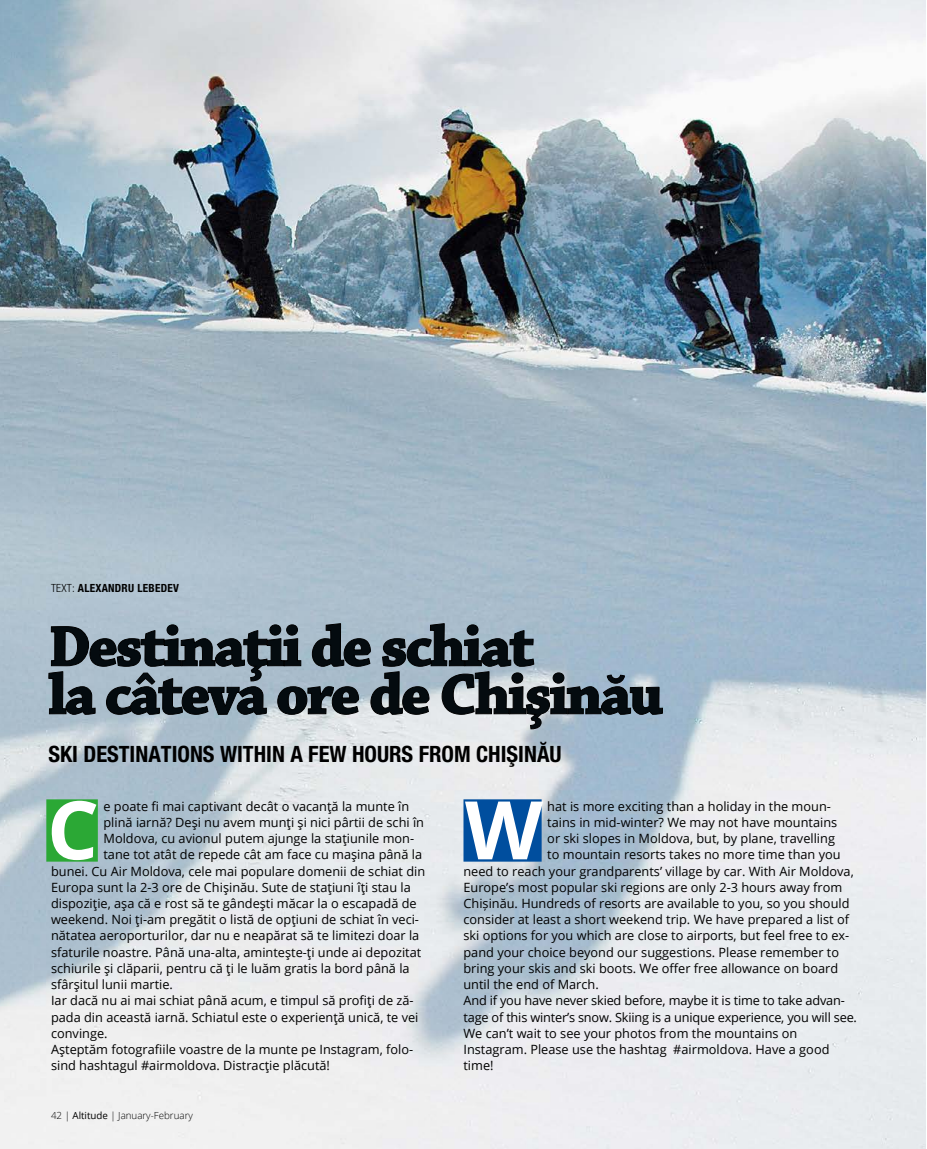
<style>
.page{position:relative;width:927px;height:1149px;background:#fff}
.page>*{position:absolute;margin:0;border:0;box-sizing:border-box;transform-origin:0 0}
.t1{font:700 80.85px "Open Sans";color:#fff}
.t2{font:700 60px/48px "Chaparral Pro";letter-spacing:-.04em;color:#040b0f}
.t3{font:700 condensed 22.5px "Helvetica Neue LTW1 G";color:#000}
.t4{font:12.75px "Open Sans";color:#000}
.t5{font:700 condensed 11.25px "Helvetica Neue LTW1 G";letter-spacing:.02em;color:#000}
.t6{font:300 9.75px "Open Sans";color:#000}
.s1{font-weight:300}
.s2{font-weight:400}
</style>
<div class="page">
<img style="left:0;top:0;width:925px;height:1148px">
<svg style="left:48px;top:623px;width:615px;height:209px;background:#b3c1cc"></svg>
<div style="left:46px;top:799px;width:52px;height:62px;background:#2ba835"></div>
<div style="left:463px;top:799px;width:79px;height:62px;background:#004e9e"></div>
<p class="t5" style="left:51px;top:580px;width:129px"><span class="s1">TEXT:</span> ALEXANDRU LEBEDEV</p>
<h2 class="t2" style="left:48px;top:624px;width:616px">Destinaţii de schiat<br>la câteva ore de Chişinău</h2>
<h3 class="t3" style="left:48px;top:740px;width:515px">SKI DESTINATIONS WITHIN A FEW HOURS FROM CHIŞINĂU</h3>
<h1 class="t1" style="left:46px;top:772px;width:56px">C</h1>
<p class="t4" style="left:103px;top:797px;width:307px">e poate fi mai captivant decât o vacanţă la munte în</p>
<p class="t4" style="left:103px;top:813px;width:322px">plină iarnă? Deşi nu avem munţi şi nici pârtii de schi în</p>
<p class="t4" style="left:103px;top:829px;width:312px">Moldova, cu avionul putem ajunge la staţiunile mon-</p>
<p class="t4" style="left:103px;top:845px;width:320px">tane tot atât de repede cât am face cu maşina până la</p>
<p class="t4" style="left:51px;top:861px;width:376px">bunei. Cu Air Moldova, cele mai populare domenii de schiat din</p>
<p class="t4" style="left:51px;top:878px;width:361px">Europa sunt la 2‑3 ore de Chişinău. Sute de staţiuni îţi stau la</p>
<p class="t4" style="left:51px;top:894px;width:367px">dispoziţie, aşa că e rost să te gândeşti măcar la o escapadă de</p>
<p class="t4" style="left:51px;top:910px;width:369px">weekend. Noi ţi-am pregătit o listă de opţiuni de schiat în veci-</p>
<p class="t4" style="left:51px;top:926px;width:370px">nătatea aeroporturilor, dar nu e neapărat să te limitezi doar la</p>
<p class="t4" style="left:51px;top:942px;width:372px">sfaturile noastre. Până una-alta, aminteşte-ţi unde ai depozitat</p>
<p class="t4" style="left:51px;top:959px;width:360px">schiurile şi clăparii, pentru că ţi le luăm gratis la bord până la</p>
<p class="t4" style="left:51px;top:975px;width:123px">sfârşitul lunii martie.</p>
<p class="t4" style="left:51px;top:991px;width:364px">Iar dacă nu ai mai schiat până acum, e timpul să profiţi de ză-</p>
<p class="t4" style="left:51px;top:1007px;width:369px">pada din această iarnă. Schiatul este o experienţă unică, te vei</p>
<p class="t4" style="left:51px;top:1024px;width:58px">convinge.</p>
<p class="t4" style="left:51px;top:1040px;width:364px">Aşteptăm fotografiile voastre de la munte pe Instagram, folo-</p>
<p class="t4" style="left:51px;top:1056px;width:280px">sind hashtagul #airmoldova. Distracţie plăcută!</p>
<p class="t6" style="left:51px;top:1108px;width:143px">42 | <span class="s2">Altitude</span> | January-February</p>
<h1 class="t1" style="left:463px;top:772px;width:80px">W</h1>
<p class="t4" style="left:547px;top:797px;width:285px">hat is more exciting than a holiday in the moun-</p>
<p class="t4" style="left:547px;top:813px;width:292px">tains in mid-winter? We may not have mountains</p>
<p class="t4" style="left:547px;top:829px;width:289px">or ski slopes in Moldova, but, by plane, travelling</p>
<p class="t4" style="left:547px;top:845px;width:295px">to mountain resorts takes no more time than you</p>
<p class="t4" style="left:463px;top:861px;width:392px">need to reach your grandparents’ village by car. With Air Moldova,</p>
<p class="t4" style="left:463px;top:878px;width:380px">Europe’s most popular ski regions are only 2-3 hours away from</p>
<p class="t4" style="left:463px;top:894px;width:388px">Chișinău. Hundreds of resorts are available to you, so you should</p>
<p class="t4" style="left:463px;top:910px;width:387px">consider at least a short weekend trip. We have prepared a list of</p>
<p class="t4" style="left:463px;top:926px;width:387px">ski options for you which are close to airports, but feel free to ex-</p>
<p class="t4" style="left:463px;top:942px;width:377px">pand your choice beyond our suggestions. Please remember to</p>
<p class="t4" style="left:463px;top:959px;width:376px">bring your skis and ski boots. We offer free allowance on board</p>
<p class="t4" style="left:463px;top:975px;width:137px">until the end of March.</p>
<p class="t4" style="left:463px;top:991px;width:383px">And if you have never skied before, maybe it is time to take advan-</p>
<p class="t4" style="left:463px;top:1007px;width:395px">tage of this winter’s snow. Skiing is a unique experience, you will see.</p>
<p class="t4" style="left:463px;top:1024px;width:335px">We can’t wait to see your photos from the mountains on</p>
<p class="t4" style="left:463px;top:1040px;width:368px">Instagram. Please use the hashtag #airmoldova. Have a good</p>
<p class="t4" style="left:463px;top:1056px;width:32px">time!</p>
</div>
